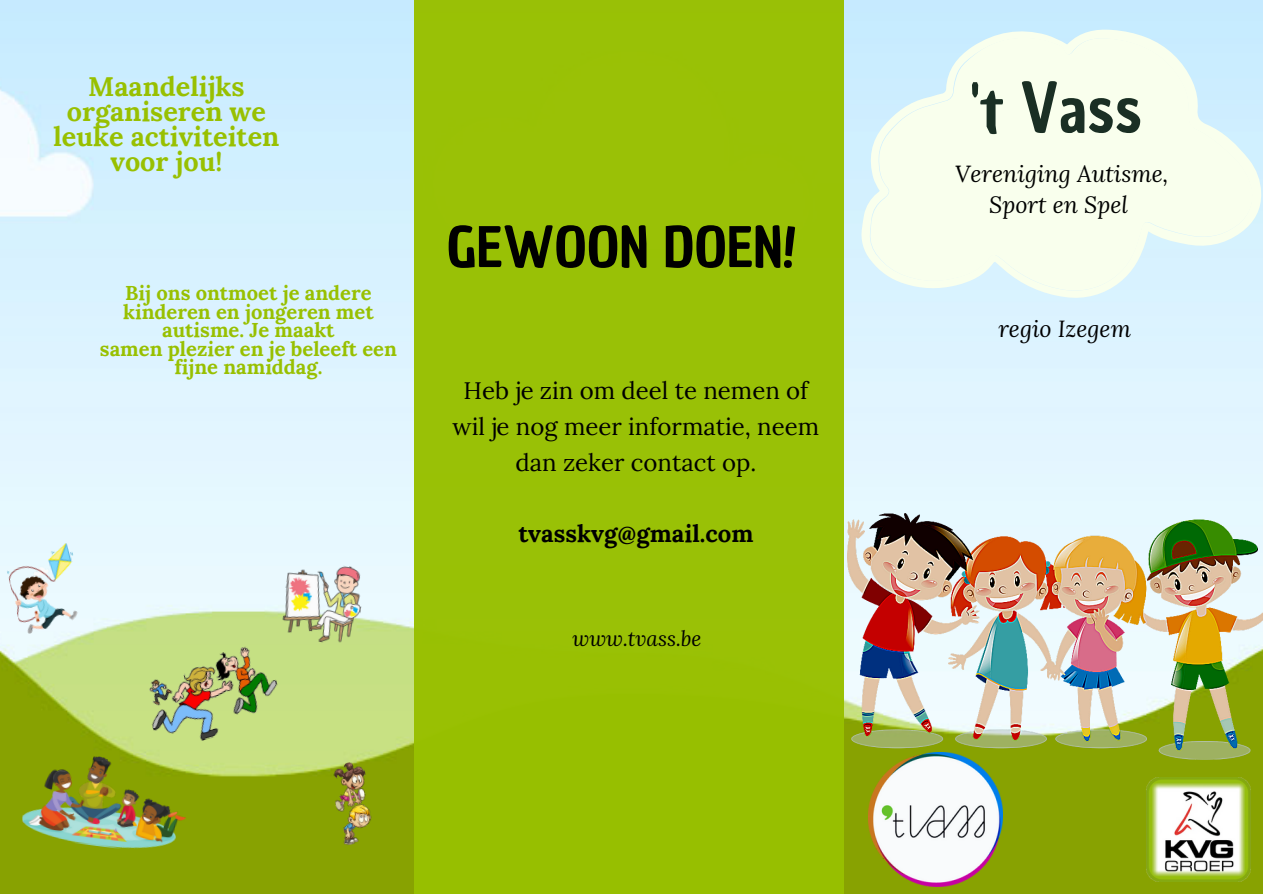
<style>
.page{position:relative;width:1263px;height:894px;background:#fff}
.page>*{position:absolute;margin:0;border:0;box-sizing:border-box;transform-origin:0 0}
.t1{font:66.15px "Chau Philomene One";color:#1a2f24}
.t2{font:54.45px "Chau Philomene One";color:#000}
.t3{font:700 27px/25px "Lora";color:#98c000;text-align:center}
.t4{font:24px/35.7px "Lora";color:#000;text-align:center}
.t5{font:700 24px "Lora";color:#000}
.t6{font:italic 23.25px "Lora";color:#000}
.t7{font:italic 21px "Lora";color:#000}
.t8{font:700 20.1px/18.5px "Lora";color:#98c000;text-align:center}
</style>
<div class="page">
<img style="left:0;top:0;width:1263px;height:893px">
<div style="left:414px;top:0;width:430px;height:893px;background:#98c000"></div>
<img style="left:1120px;top:777px;width:143px;height:103px">
<svg style="left:860px;top:28px;width:402px;height:272px;background:#d4f0fc"></svg>
<svg style="left:870px;top:37px;width:385px;height:258px;background:#effbf1"></svg>
<img style="left:848px;top:513px;width:415px;height:246px">
<img style="left:3px;top:542px;width:86px;height:93px">
<img style="left:20px;top:747px;width:172px;height:109px">
<img style="left:139px;top:641px;width:147px;height:110px">
<img style="left:329px;top:759px;width:48px;height:86px">
<img style="left:279px;top:558px;width:88px;height:88px">
<img style="left:868px;top:752px;width:134px;height:133px">
<p class="t3" style="left:53px;top:74px;width:227px">Maandelijks organiseren we leuke activiteiten voor jou!</p>
<p class="t8" style="left:123px;top:284px;width:252px">Bij ons ontmoet je andere kinderen en jongeren met autisme. Je maakt</p>
<p class="t8" style="left:100px;top:339px;width:298px">samen plezier en je beleeft een fijne namiddag.</p>
<p class="t2" style="left:447px;top:211px;width:351px">GEWOON DOEN!</p>
<p class="t4" style="left:453px;top:372px;width:368px">Heb je zin om deel te nemen of wil je nog meer informatie, neem dan zeker contact op.</p>
<p class="t5" style="left:518px;top:517px;width:237px">tvasskvg@gmail.com</p>
<p class="t7" style="left:573px;top:623px;width:131px">www.tvass.be</p>
<p class="t1" style="left:970px;top:64px;width:174px">'t Vass</p>
<p class="t6" style="left:955px;top:158px;width:215px">Vereniging Autisme,</p>
<p class="t6" style="left:989px;top:189px;width:141px">Sport en Spel</p>
<p class="t6" style="left:998px;top:313px;width:134px">regio Izegem</p>
</div>
